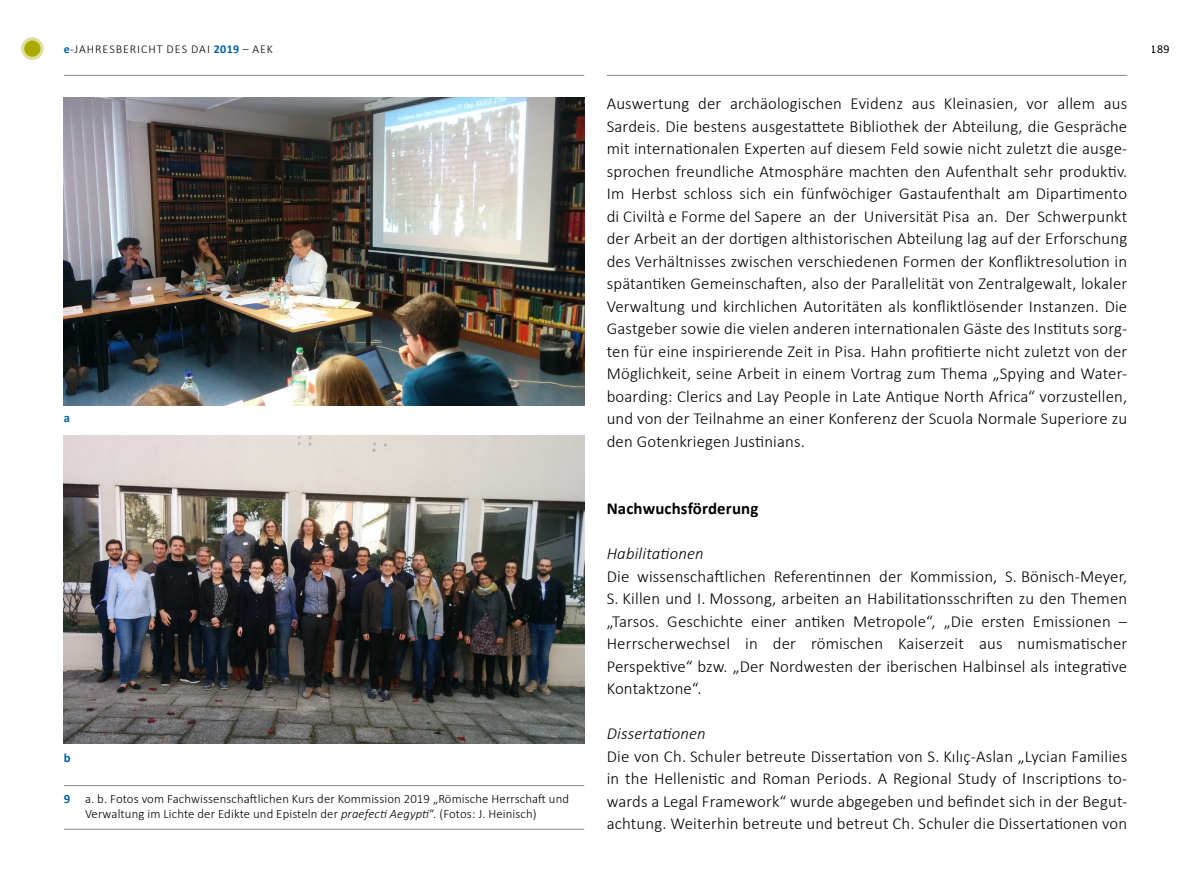
<style>
.page{position:relative;width:1191px;height:893px;background:#fff}
.page>*{position:absolute;margin:0;border:0;box-sizing:border-box;transform-origin:0 0}
.t1{font:300 16.8px/22.5px "Calibri";letter-spacing:.01em;color:#000;text-align:justify}
.t2{font:italic 300 16.8px "Calibri";letter-spacing:.01em;color:#000}
.t3{font:700 16.8px "Calibri";letter-spacing:.01em;color:#000}
.t4{font:300 12.75px/15px "Calibri";letter-spacing:.01em;color:#000}
.t5{font:700 12.75px "Calibri";color:#0061a1}
.t6{font:300 12px "Calibri";letter-spacing:.08em;color:#000}
.t7{font:12px "Calibri";color:#000}
.s1{font-weight:700;color:#0061a1}
.s2{font-style:italic}
</style>
<div class="page">
<hr style="left:607px;top:75px;width:520px;height:1px;background:#878787">
<hr style="left:64px;top:75px;width:520px;height:1px;background:#878787">
<svg style="left:23px;top:39px;width:19px;height:19px"></svg>
<div style="left:21px;top:37px;width:23px;height:23px;border:3px solid #dedd99;border-radius:50%"></div>
<img style="left:64px;top:435px;width:520px;height:308px">
<img style="left:64px;top:98px;width:520px;height:307px">
<hr style="left:64px;top:785px;width:520px;height:1px;background:#878787">
<hr style="left:64px;top:829px;width:520px;height:1px;background:#878787">
<p class="t6" style="left:64px;top:41px;width:211px"><span class="s1">e</span>-JAHRESBERICHT DES DAI <span class="s1">2019</span> – AEK</p>
<p class="t7" style="left:1151px;top:41px;width:20px">189</p>
<p class="t5" style="left:64px;top:408px;width:8px">a</p>
<p class="t5" style="left:64px;top:749px;width:8px">b</p>
<p class="t4" style="left:85px;top:791px;width:485px;text-indent:-21px"><span class="s1">9</span> a. b. Fotos vom Fachwissenschaftlichen Kurs der Kommission 2019 „Römische Herrschaft und<br>Verwaltung im Lichte der Edikte und Episteln der <span class="s2">praefecti Aegypti</span>“. (Fotos: J. Heinisch)</p>
<p class="t1" style="left:607px;top:92px;width:522px">Auswertung der archäologischen Evidenz aus Kleinasien, vor allem aus Sardeis. Die bestens ausgestattete Bibliothek der Abteilung, die Gespräche mit internationalen Experten auf diesem Feld sowie nicht zuletzt die ausge&shy;sprochen freundliche Atmosphäre machten den Aufenthalt sehr produktiv.<br>Im Herbst schloss sich ein fünfwöchiger Gastaufenthalt am Dipartimento di Civiltà e Forme del Sapere an der Universität Pisa an. Der Schwerpunkt der Arbeit an der dortigen althistorischen Abteilung lag auf der Erforschung des Verhältnisses zwischen verschiedenen Formen der Konfliktresolution in spätantiken Gemeinschaften, also der Parallelität von Zentralgewalt, lokaler Verwaltung und kirchlichen Autoritäten als konfliktlösender Instanzen. Die Gastgeber sowie die vielen anderen internationalen Gäste des Instituts sorg&shy;ten für eine inspirierende Zeit in Pisa. Hahn profitierte nicht zuletzt von der Möglichkeit, seine Arbeit in einem Vortrag zum Thema „Spying and Water&shy;boarding: Clerics and Lay People in Late Antique North Africa“ vorzustellen, und von der Teilnahme an einer Konferenz der Scuola Normale Superiore zu den Gotenkriegen Justinians.</p>
<p class="t3" style="left:607px;top:497px;width:153px">Nachwuchsförderung</p>
<p class="t2" style="left:607px;top:543px;width:98px">Habilitationen</p>
<p class="t1" style="left:607px;top:565px;width:522px">Die wissenschaftlichen Referentinnen der Kommission, S. Bönisch-Meyer, S. Killen und I. Mossong, arbeiten an Habilitationsschriften zu den Themen „Tarsos. Geschichte einer antiken Metropole“, „Die ersten Emissionen – Herrscherwechsel in der römischen Kaiserzeit aus numismatischer Perspektive“ bzw. „Der Nordwesten der iberischen Halbinsel als integrative Kontaktzone“.</p>
<p class="t2" style="left:607px;top:723px;width:100px">Dissertationen</p>
<p class="t1" style="left:607px;top:745px;width:522px">Die von Ch. Schuler betreute Dissertation von S. Kılıç-Aslan „Lycian Families in the Hellenistic and Roman Periods. A Regional Study of Inscriptions to&shy;wards a Legal Framework“ wurde abgegeben und befindet sich in der Begut&shy;achtung. Weiterhin betreute und betreut Ch. Schuler die Dissertationen von</p>
</div>
